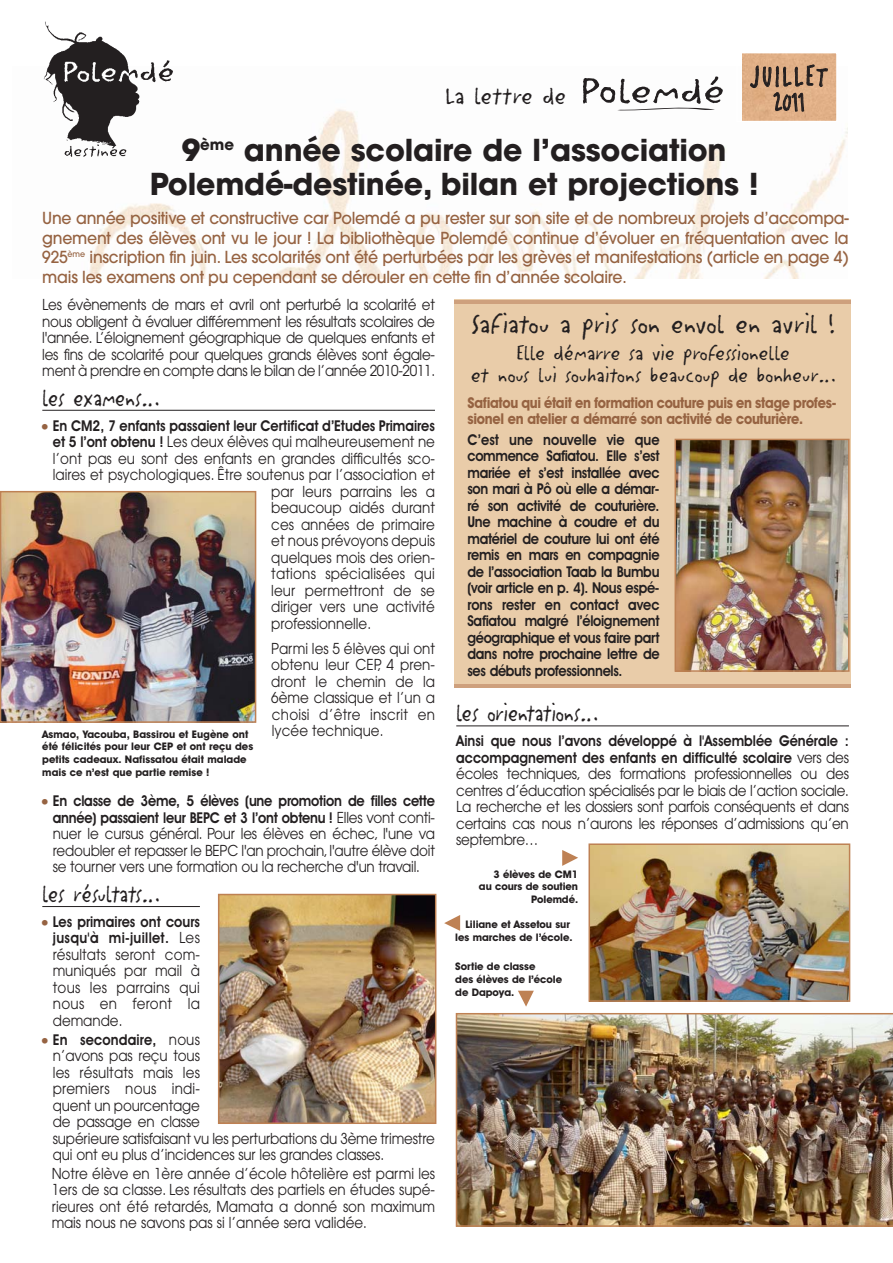
<style>
.page{position:relative;width:893px;height:1263px;background:#fff}
.page>*{position:absolute;margin:0;border:0;box-sizing:border-box;transform-origin:0 0}
.t1{font:32.55px "Litterbox ICG";letter-spacing:.09em;color:#231f20;scale:.8 1}
.t2{font:700 30px/34.5px "Avant Garde";letter-spacing:-.005em;color:#231f20;text-align:center}
.t3{font:30px "Litterbox ICG";letter-spacing:-.005em;color:#231f20}
.t4{font:29.7px "Litterbox ICG";color:#231f20;scale:.72 1}
.t5{font:27px "Litterbox ICG";letter-spacing:-.02em;color:#231f20;scale:.9 1}
.t6{font:27px "Litterbox ICG";letter-spacing:-.04em;color:#231f20;scale:.9 1}
.t7{font:27px "Litterbox ICG";letter-spacing:-.02em;color:#231f20}
.t8{font:23.25px/22.5px "Litterbox ICG";letter-spacing:-.005em;color:#231f20;text-align:center}
.t9{font:500 16.5px/19.5px "Avant Garde";letter-spacing:-.015em;color:#966342;text-align:justify;scale:.95 1}
.t10{font:15px/16.5px "Avant Garde";color:#231f20;text-align:justify;scale:.9 1}
.t11{font:600 15px/16.5px "Avant Garde IT Cby BT";color:#231f20;text-align:right;scale:.9 1}
.t12{font:600 15px/16.5px "Avant Garde IT Cby BT";letter-spacing:-.02em;color:#231f20;text-align:right;scale:.9 1}
.t13{font:700 15px/16.5px "Avant Garde IT Cby BT";letter-spacing:-.025em;color:#966342;scale:.9 1}
.t14{font:700 10.5px/12.6px "Avant Garde IT Cby BT";color:#231f20;text-align:right}
.s1{font-size:19.5px;color:#966342}
.s2{font-family:"Avant Garde IT Cby BT";font-weight:600}
.s3{font-family:"Avant Garde";font-weight:400}
</style>
<div class="page">
<img style="left:88px;top:109px;width:759px;height:169px">
<img style="left:43px;top:21px;width:150px;height:149px">
<svg style="left:583px;top:76px;width:140px;height:34px"></svg>
<div style="left:742px;top:54px;width:93px;height:66px;background:#e1b087"></div>
<div style="left:736px;top:52px;width:101px;height:70px;border:1px solid #fff"></div>
<hr style="left:42px;top:410px;width:393px;height:1px;background:#231f20">
<hr style="left:42px;top:906px;width:158px;height:1px;background:#231f20">
<hr style="left:456px;top:726px;width:393px;height:1px;background:#231f20">
<img style="left:221px;top:897px;width:212px;height:224px">
<div style="left:218px;top:894px;width:218px;height:230px;border:2px solid #be8154"></div>
<img style="left:3px;top:494px;width:250px;height:226px">
<div style="left:0;top:491px;width:256px;height:232px;border:2px solid #be8154"></div>
<img style="left:591px;top:846px;width:256px;height:153px">
<div style="left:588px;top:843px;width:262px;height:159px;border:2px solid #be8154"></div>
<img style="left:456px;top:1013px;width:437px;height:214px">
<svg style="left:562px;top:850px;width:16px;height:16px"></svg>
<svg style="left:444px;top:915px;width:16px;height:16px"></svg>
<svg style="left:518px;top:991px;width:16px;height:16px"></svg>
<div style="left:454px;top:299px;width:396px;height:389px;background:#e9cca9"></div>
<img style="left:677px;top:442px;width:169px;height:227px">
<div style="left:674px;top:439px;width:175px;height:233px;border:2px solid #be8154"></div>
<hr style="left:454px;top:684px;width:396px;height:3px;background:#cea07d">
<hr style="left:454px;top:300px;width:396px;height:3px;background:#cea07d">
<h1 class="t1" style="left:749px;top:64px;width:100px">JUILLET</h1>
<h3 class="t4" style="left:773px;top:90px;width:45px">2011</h3>
<h2 class="t2" style="left:150px;top:135px;width:611px">9<sup>ème</sup> année scolaire de l’association<br>Polemdé-destinée, bilan et projections !</h2>
<p class="t9" style="left:42px;top:210px;width:850px">Une année positive et constructive car Polemdé a pu rester sur son site et de nombreux projets d’accompa&shy;gnement des élèves ont vu le jour ! La bibliothèque Polemdé continue d’évoluer en fréquentation avec la 925<sup>ème</sup> inscription fin juin. Les scolarités ont été perturbées par les grèves et manifestations (article en page 4) mais les examens ont pu cependant se dérouler en cette fin d’année scolaire.</p>
<p class="t10" style="left:42px;top:298px;width:438px">Les évènements de mars et avril ont perturbé la scolarité et nous obligent à évaluer différemment les résultats scolaires de l'année. L’éloignement géographique de quelques enfants et les fins de scolarité pour quelques grands élèves sont égale&shy;ment à prendre en compte dans le bilan de l’année 2010-2011.</p>
<h3 class="t5" style="left:42px;top:387px;width:132px">les examens…</h3>
<p class="t11" style="left:39px;top:419px;width:441px"><span class="s1">•</span>En CM2, 7 enfants passaient leur Certificat d’Etudes Primaires</p>
<p class="t10" style="left:53px;top:435px;width:426px"><span class="s2">et 5 l’ont obtenu !</span> Les deux élèves qui malheureusement ne</p>
<p class="t10" style="left:53px;top:451px;width:426px">l’ont pas eu sont des enfants en grandes difficultés sco-</p>
<p class="t10" style="left:53px;top:468px;width:426px">laires et psychologiques. Être soutenus par l’association et</p>
<p class="t10" style="left:271px;top:484px;width:183px">par leurs parrains les a</p>
<p class="t10" style="left:271px;top:501px;width:183px">beaucoup aidés durant</p>
<p class="t10" style="left:271px;top:517px;width:183px">ces années de primaire</p>
<p class="t10" style="left:271px;top:534px;width:183px">et nous prévoyons depuis</p>
<p class="t10" style="left:271px;top:550px;width:183px">quelques mois des orien-</p>
<p class="t10" style="left:271px;top:567px;width:183px">tations spécialisées qui</p>
<p class="t10" style="left:271px;top:583px;width:183px">leur permettront de se</p>
<p class="t10" style="left:271px;top:600px;width:183px">diriger vers une activité</p>
<p class="t10" style="left:271px;top:616px;width:112px">professionnelle.</p>
<p class="t10" style="left:271px;top:641px;width:183px">Parmi les 5 élèves qui ont obtenu leur CEP, 4 pren&shy;dront le chemin de la 6ème classique et l’un a choisi d’être inscrit en lycée technique.</p>
<h3 class="t7" style="left:445px;top:85px;width:123px">La lettre de</h3>
<h2 class="t3" style="left:471px;top:312px;width:365px">Safiatou a pris son envol en avril !</h2>
<h3 class="t8" style="left:471px;top:343px;width:366px">Elle démarre sa vie professionelle<br>et nous lui souhaitons beaucoup de bonheur…</h3>
<p class="t13" style="left:467px;top:396px;width:412px">Safiatou qui était en formation couture puis en stage profes&shy;sionel en atelier a démarré son activité de couturière.</p>
<p class="t11" style="left:467px;top:433px;width:215px;text-align:justify">C’est une nouvelle vie que commence Safiatou. Elle s’est mariée et s’est installée avec son mari à Pô où elle a démar&shy;ré son activité de couturière.<br>Une machine à coudre et du matériel de couture lui ont été remis en mars en compagnie de l’association Taab la Bumbu (voir article en p. 4). Nous espé&shy;rons rester en contact avec Safiatou malgré l’éloignement géographique et vous faire part dans notre prochaine lettre de ses débuts professionnels.</p>
<h3 class="t5" style="left:456px;top:703px;width:159px">les orientations…</h3>
<p class="t11" style="left:456px;top:734px;width:438px;text-align:left">Ainsi que nous l’avons développé à l'Assemblée Générale : accompagnement des enfants en difficulté scolaire <span class="s3">vers des</span></p>
<p class="t10" style="left:456px;top:767px;width:438px">écoles techniques, des formations professionnelles ou des centres d’éducation spécialisés par le biais de l’action sociale.<br>La recherche et les dossiers sont parfois conséquents et dans certains cas nous n’aurons les réponses d’admissions qu’en septembre…</p>
<p class="t14" style="left:479px;top:869px;width:101px">3 élèves de CM1 au cours de soutien<br>Polemdé.</p>
<p class="t14" style="left:455px;top:919px;width:119px">Liliane et Assetou sur les marches de l’école.</p>
<p class="t14" style="left:455px;top:961px;width:108px;text-align:left">Sortie de classe<br>des élèves de l’école de Dapoya.</p>
<p class="t14" style="left:42px;top:729px;width:212px;text-align:left">Asmao, Yacouba, Bassirou et Eugène ont été félicités pour leur CEP et ont reçu des petits cadeaux. Nafissatou était malade mais ce n’est que partie remise !</p>
<p class="t12" style="left:39px;top:794px;width:441px"><span class="s1">•</span> En classe de 3ème, 5 élèves (une promotion de filles cette année) passaient leur BEPC et 3 l’ont obtenu ! <span class="s3">Elles vont conti-</span></p>
<p class="t10" style="left:53px;top:827px;width:426px">nuer le cursus général. Pour les élèves en échec, l'une va redoubler et repasser le BEPC l'an prochain,l'autre élève doit se tourner vers une formation ou la recherche d'un travail.</p>
<h3 class="t6" style="left:42px;top:883px;width:132px">les résultats…</h3>
<p class="t11" style="left:39px;top:915px;width:180px"><span class="s1">•</span>Les primaires ont cours jusqu'à mi-juillet. <span class="s3">Les</span></p>
<p class="t10" style="left:53px;top:948px;width:165px">résultats seront com&shy;muniqués par mail à tous les parrains qui nous en feront la demande.</p>
<p class="t11" style="left:39px;top:1033px;width:180px"><span class="s1">•</span>En secondaire, <span class="s3">nous</span></p>
<p class="t10" style="left:53px;top:1049px;width:426px;text-align:left">n’avons pas reçu tous<br>les résultats mais les<br>premiers nous indi-<br>quent un pourcentage<br>de passage en classe<br>supérieure satisfaisant vu les perturbations du 3ème trimestre qui ont eu plus d’incidences sur les grandes classes.</p>
<p class="t10" style="left:52px;top:1166px;width:427px">Notre élève en 1ère année d’école hôtelière est parmi les 1ers de sa classe. Les résultats des partiels en études supé&shy;rieures ont été retardés, Mamata a donné son maximum mais nous ne savons pas si l’année sera validée.</p>
</div>
